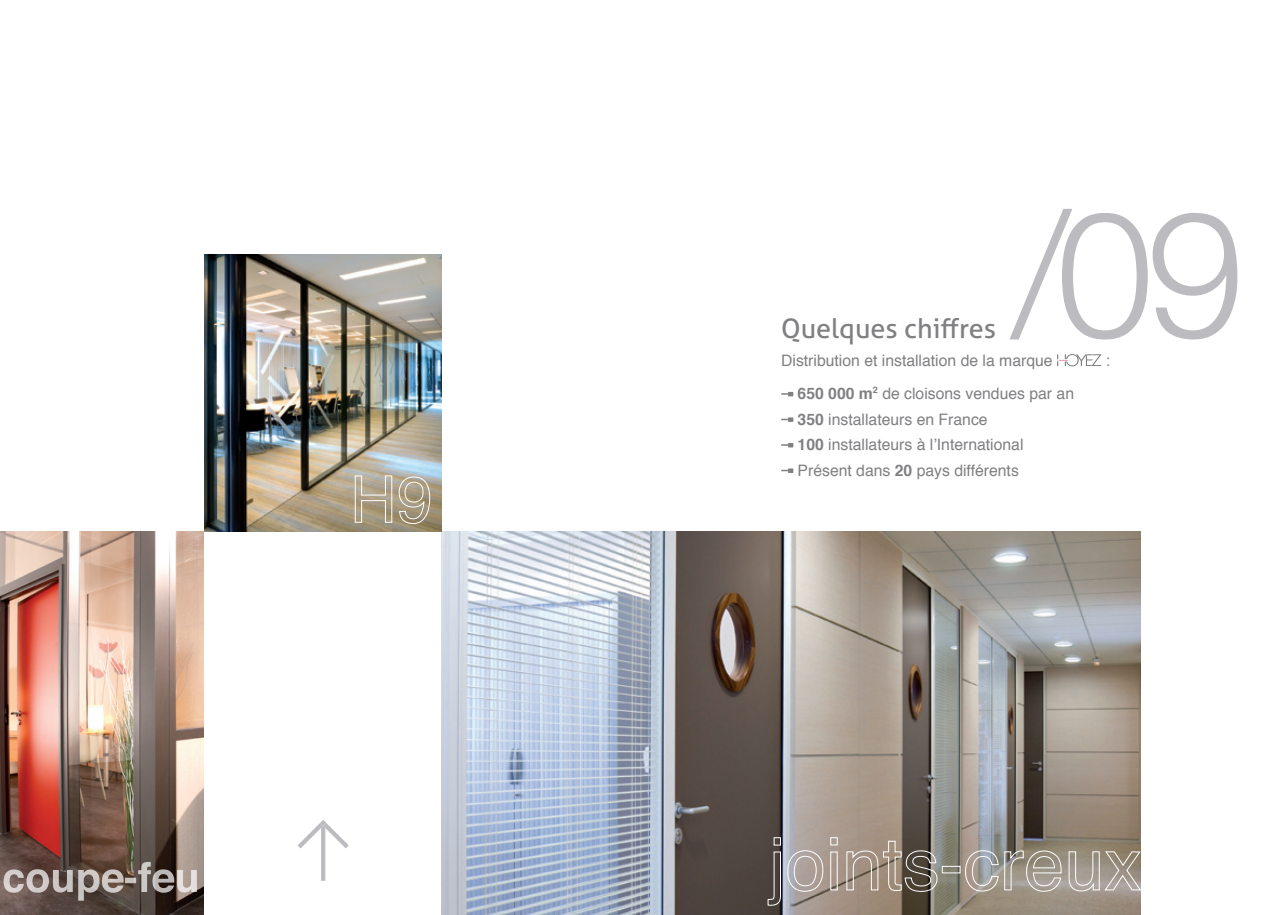
<style>
.page{position:relative;width:1276px;height:915px;background:#fff}
.page>*{position:absolute;margin:0;border:0;box-sizing:border-box;transform-origin:0 0}
.t1{font:300 175.65px "Helvetica Neue";color:#bcbbbf}
.t2{font:27px "Aller";color:#808083}
.t3{font:15.75px "Helvetica";color:#808083}
.s1{font-weight:700}
</style>
<div class="page">
<img style="left:0;top:531px;width:203px;height:383px">
<img style="left:442px;top:531px;width:699px;height:383px">
<img style="left:204px;top:255px;width:238px;height:276px">
<svg style="left:1057px;top:354px;width:44px;height:12px"></svg>
<svg style="left:781px;top:392px;width:12px;height:4px"></svg>
<svg style="left:781px;top:417px;width:12px;height:5px"></svg>
<svg style="left:781px;top:443px;width:12px;height:4px"></svg>
<svg style="left:781px;top:468px;width:12px;height:5px"></svg>
<svg style="left:767px;top:836px;width:14px;height:69px"></svg>
<svg style="left:787px;top:849px;width:36px;height:42px;background:#b7afad"></svg>
<svg style="left:830px;top:836px;width:8px;height:54px"></svg>
<svg style="left:846px;top:840px;width:91px;height:51px;background:#918579"></svg>
<div style="left:942px;top:865px;width:18px;height:7px;border:1px solid #fff"></div>
<svg style="left:965px;top:849px;width:96px;height:42px;background:#a8a39a"></svg>
<svg style="left:1068px;top:850px;width:73px;height:41px;background:#a9a197"></svg>
<svg style="left:4px;top:861px;width:193px;height:39px;background:#7f726c"></svg>
<svg style="left:355px;top:475px;width:37px;height:47px;background:#b5ab95"></svg>
<svg style="left:399px;top:476px;width:31px;height:48px"></svg>
<svg style="left:297px;top:820px;width:52px;height:60px"></svg>
<p class="t1" style="left:1011px;top:167px;width:234px">/09</p>
<p class="t2" style="left:781px;top:312px;width:216px">Quelques chiffres</p>
<p class="t3" style="left:781px;top:348px;width:273px">Distribution et installation de la marque</p>
<p class="t3" style="left:1106px;top:348px;width:6px">:</p>
<p class="t3" style="left:797px;top:381px;width:278px"><span class="s1">650 000 m</span><sup>2</sup> de cloisons vendues par an</p>
<p class="t3" style="left:797px;top:407px;width:191px"><span class="s1">350</span> installateurs en France</p>
<p class="t3" style="left:797px;top:432px;width:227px"><span class="s1">100</span> installateurs à l’International</p>
<p class="t3" style="left:797px;top:458px;width:223px">Présent dans <span class="s1">20</span> pays différents</p>
</div>
